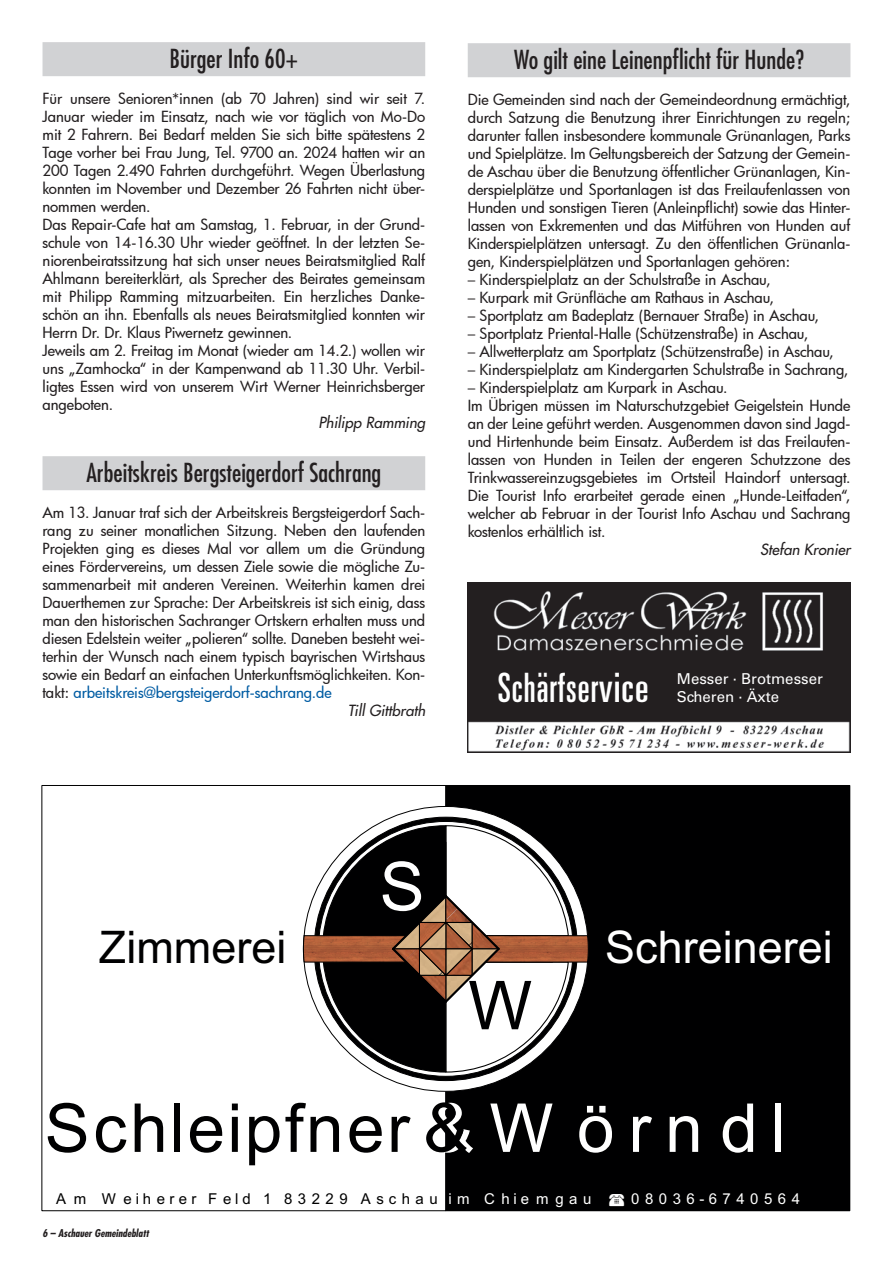
<style>
.page{position:relative;width:893px;height:1263px;background:#fff}
.page>*{position:absolute;margin:0;border:0;box-sizing:border-box;transform-origin:0 0}
.t1{font:67.5px "Arial";letter-spacing:.035em;color:#000001}
.t2{font:67.5px "Arial";color:#fff}
.t3{font:45px "Arial";color:#fff}
.t4{font:45px "Arial";color:#000001}
.t5{font:ultra-condensed 40.5px "Univers LT Std";letter-spacing:.03em;color:#fff;scale:.88 1}
.t6{font:condensed 25.5px "Futura";color:#231f20}
.t7{font:500 15px/18px "Futura";letter-spacing:-.005em;color:#231f20}
.t8{font:15px "Arial";letter-spacing:.37em;color:#000001}
.t9{font:500 15px "Futura";letter-spacing:-.005em;color:#015ca3}
.t10{font:italic 15px "Futura";color:#231f20}
.t11{font:15px/18px "Univers";color:#fff}
.t12{font:italic 700 condensed 10.5px "Futura";color:#231f20}
.s1{color:#231f20}
.s2{color:#fff}
</style>
<div class="page">
<div style="left:43px;top:42px;width:382px;height:34px;background:#d1d2d4"></div>
<div style="left:43px;top:456px;width:382px;height:34px;background:#d1d2d4"></div>
<div style="left:468px;top:43px;width:382px;height:34px;background:#d1d2d4"></div>
<div style="left:446px;top:785px;width:404px;height:426px;background:#000001"></div>
<svg style="left:303px;top:806px;width:285px;height:285px"></svg>
<svg style="left:303px;top:825px;width:286px;height:248px"></svg>
<img style="left:468px;top:583px;width:382px;height:169px">
<h3 class="t6" style="left:169px;top:43px;width:130px">Bürger Info 60+</h3>
<p class="t7" style="left:43px;top:89px;width:384px">Für unsere Senioren*innen (ab 70 Jahren) sind wir seit 7.<br>Januar wieder im Einsatz, nach wie vor täglich von Mo-Do mit 2 Fahrern. Bei Bedarf melden Sie sich bitte spätestens 2<br>Tage vorher bei Frau Jung, Tel. 9700 an. 2024 hatten wir an 200 Tagen 2.490 Fahrten durchgeführt. Wegen Überlastung konnten im November und Dezember 26 Fahrten nicht über&shy;nommen werden.<br>Das Repair-Cafe hat am Samstag, 1. Februar, in der Grund&shy;schule von 14-16.30 Uhr wieder geöffnet. In der letzten Se&shy;niorenbeiratssitzung hat sich unser neues Beiratsmitglied Ralf Ahlmann bereiterklärt, als Sprecher des Beirates gemeinsam mit Philipp Ramming mitzuarbeiten. Ein herzliches Danke&shy;schön an ihn. Ebenfalls als neues Beiratsmitglied konnten wir Herrn Dr. Dr. Klaus Piwernetz gewinnen.<br>Jeweils am 2. Freitag im Monat (wieder am 14.2.) wollen wir uns „Zamhocka“ in der Kampenwand ab 11.30 Uhr. Verbil&shy;ligtes Essen wird von unserem Wirt Werner Heinrichsberger angeboten.</p>
<p class="t10" style="left:318px;top:412px;width:108px">Philipp Ramming</p>
<h3 class="t6" style="left:86px;top:457px;width:296px">Arbeitskreis Bergsteigerdorf Sachrang</h3>
<p class="t7" style="left:43px;top:503px;width:384px">Am 13. Januar traf sich der Arbeitskreis Bergsteigerdorf Sach-</p>
<p class="t7" style="left:43px;top:521px;width:384px">rang zu seiner monatlichen Sitzung. Neben den laufenden</p>
<p class="t7" style="left:43px;top:539px;width:384px">Projekten ging es dieses Mal vor allem um die Gründung</p>
<p class="t7" style="left:43px;top:557px;width:384px">eines Fördervereins, um dessen Ziele sowie die mögliche Zu-</p>
<p class="t7" style="left:43px;top:575px;width:384px">sammenarbeit mit anderen Vereinen. Weiterhin kamen drei</p>
<p class="t7" style="left:43px;top:593px;width:384px">Dauerthemen zur Sprache: Der Arbeitskreis ist sich einig, dass</p>
<p class="t7" style="left:43px;top:611px;width:384px">man den historischen Sachranger Ortskern erhalten muss und</p>
<p class="t7" style="left:43px;top:629px;width:384px">diesen Edelstein weiter „polieren“ sollte. Daneben besteht wei-</p>
<p class="t7" style="left:43px;top:647px;width:384px">terhin der Wunsch nach einem typisch bayrischen Wirtshaus</p>
<p class="t7" style="left:43px;top:665px;width:384px">sowie ein Bedarf an einfachen Unterkunftsmöglichkeiten. Kon-</p>
<p class="t9" style="left:43px;top:682px;width:291px"><span class="s1">takt:</span> arbeitskreis@bergsteigerdorf-sachrang.de</p>
<p class="t10" style="left:348px;top:700px;width:79px">Till Gittbrath</p>
<h3 class="t6" style="left:514px;top:44px;width:291px">Wo gilt eine Leinenpflicht für Hunde?</h3>
<p class="t7" style="left:468px;top:90px;width:384px;text-align:justify">Die Gemeinden sind nach der Gemeindeordnung ermächtigt, durch Satzung die Benutzung ihrer Einrichtungen zu regeln; darunter fallen insbesondere kommunale Grünanlagen, Parks und Spielplätze. Im Geltungsbereich der Satzung der Gemein&shy;de Aschau über die Benutzung öffentlicher Grünanlagen, Kin&shy;derspielplätze und Sportanlagen ist das Freilaufenlassen von Hunden und sonstigen Tieren (Anleinpflicht) sowie das Hinter&shy;lassen von Exkrementen und das Mitführen von Hunden auf Kinderspielplätzen untersagt. Zu den öffentlichen Grünanla&shy;gen, Kinderspielplätzen und Sportanlagen gehören:</p>
<p class="t7" style="left:468px;top:270px;width:304px">– Kinderspielplatz an der Schulstraße in Aschau,</p>
<p class="t7" style="left:468px;top:288px;width:308px">– Kurpark mit Grünfläche am Rathaus in Aschau,</p>
<p class="t7" style="left:468px;top:306px;width:353px">– Sportplatz am Badeplatz (Bernauer Straße) in Aschau,</p>
<p class="t7" style="left:468px;top:324px;width:342px">– Sportplatz Priental-Halle (Schützenstraße) in Aschau,</p>
<p class="t7" style="left:468px;top:342px;width:368px">– Allwetterplatz am Sportplatz (Schützenstraße) in Aschau,</p>
<p class="t7" style="left:468px;top:360px;width:382px">– Kinderspielplatz am Kindergarten Schulstraße in Sachrang,</p>
<p class="t7" style="left:468px;top:378px;width:384px">– Kinderspielplatz am Kurpark in Aschau.<br>Im Übrigen müssen im Naturschutzgebiet Geigelstein Hunde an der Leine geführt werden. Ausgenommen davon sind Jagd&shy;und Hirtenhunde beim Einsatz. Außerdem ist das Freilaufen&shy;lassen von Hunden in Teilen der engeren Schutzzone des Trinkwassereinzugsgebietes im Ortsteil Haindorf untersagt.<br>Die Tourist Info erarbeitet gerade einen „Hunde-Leitfaden“, welcher ab Februar in der Tourist Info Aschau und Sachrang kostenlos erhältlich ist.</p>
<p class="t10" style="left:760px;top:539px;width:92px">Stefan Kronier</p>
<h3 class="t5" style="left:498px;top:664px;width:173px">Schärfservice</h3>
<p class="t11" style="left:677px;top:669px;width:147px">Messer · Brotmesser<br>Scheren · Äxte</p>
<h1 class="t2" style="left:380px;top:861px;width:47px">S</h1>
<h2 class="t4" style="left:99px;top:931px;width:189px">Zimmerei</h2>
<h2 class="t3" style="left:605px;top:931px;width:229px">Schreinerei</h2>
<h1 class="t1" style="left:468px;top:980px;width:65px">W</h1>
<h1 class="t1" style="left:45px;top:1103px;width:742px">Schleipfner <span class="s2">&amp; W ö r n d l</span></h1>
<p class="t8" style="left:56px;top:1193px;width:745px">A m W eiherer Feld 1 83229 Aschau <span class="s2">im Chiemgau</span> <span class="s2">☎08036-6740564</span></p>
<p class="t12" style="left:43px;top:1227px;width:108px">6 – Aschauer Gemeindeblatt</p>
</div>
